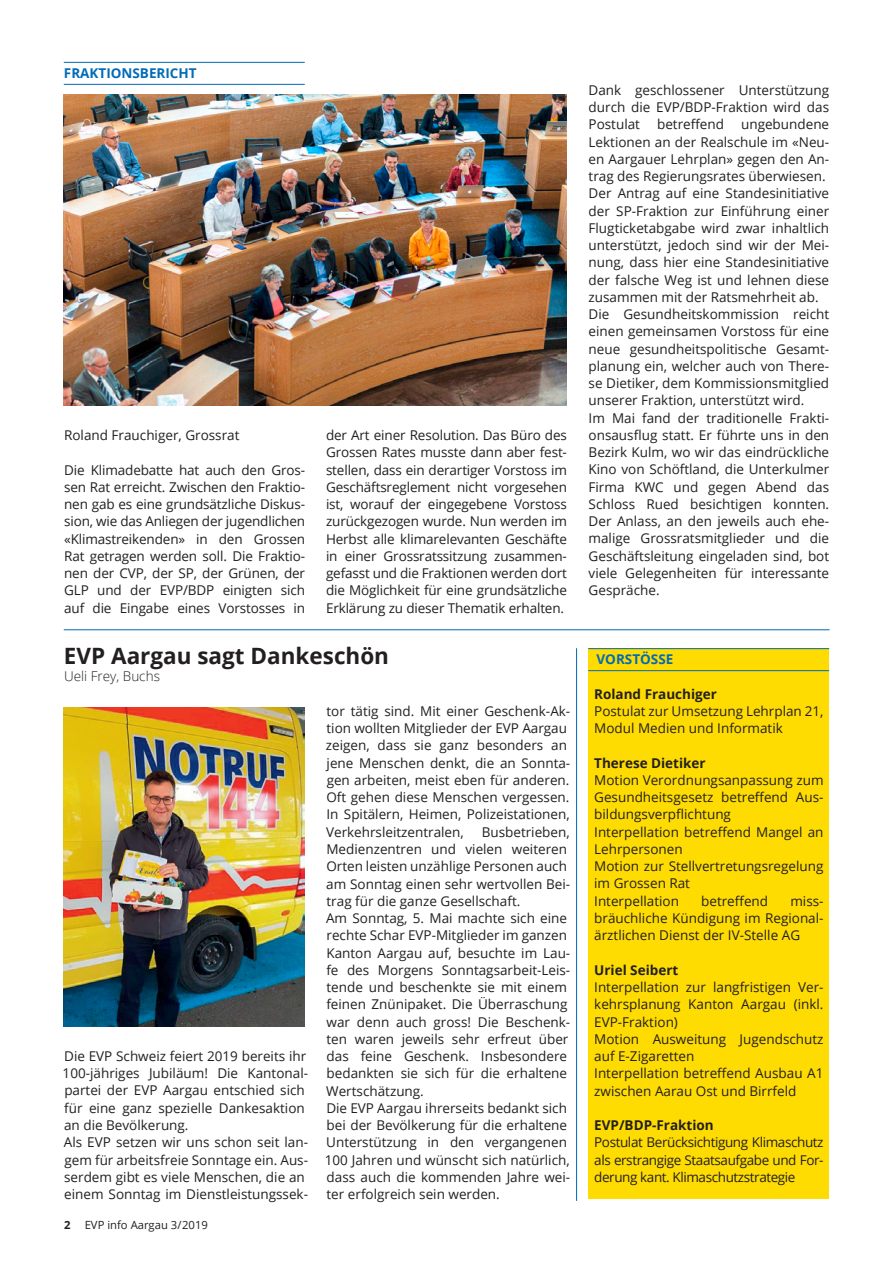
<style>
.page{position:relative;width:893px;height:1263px;background:#fff}
.page>*{position:absolute;margin:0;border:0;box-sizing:border-box;transform-origin:0 0}
.t1{font:700 22.5px "Open Sans";color:#231f20}
.t2{font:13.5px/17.2px "Open Sans";color:#231f20}
.t3{font:700 13.5px "Open Sans";color:#231f20}
.t4{font:700 13.5px "Open Sans";color:#006bb6}
.t5{font:300 13.5px "Open Sans";color:#231f20}
.t6{font:11.25px "Open Sans";color:#231f20}
.t7{font:700 11.25px "Open Sans";color:#231f20}
</style>
<div class="page">
<div style="left:589px;top:648px;width:240px;height:550px;background:#ffdc01"></div>
<img style="left:64px;top:95px;width:503px;height:310px">
<img style="left:64px;top:708px;width:241px;height:318px">
<hr style="left:64px;top:62px;width:241px;height:1px;background:#006bb6">
<hr style="left:64px;top:84px;width:241px;height:1px;background:#006bb6">
<hr style="left:576px;top:648px;width:1px;height:553px;background:#006bb6">
<hr style="left:64px;top:629px;width:765px;height:1px;background:#006bb6">
<hr style="left:588px;top:648px;width:241px;height:1px;background:#006bb6">
<hr style="left:588px;top:670px;width:241px;height:1px;background:#006bb6">
<p class="t4" style="left:64px;top:63px;width:134px">FRAKTIONSBERICHT</p>
<p class="t2" style="left:64px;top:426px;width:177px">Roland Frauchiger, Grossrat</p>
<p class="t2" style="left:64px;top:461px;width:242px;text-align:justify">Die Klimadebatte hat auch den Gros&shy;sen Rat erreicht. Zwischen den Fraktio&shy;nen gab es eine grundsätzliche Diskus&shy;sion, wie das Anliegen der jugendlichen «Klimastreikenden» in den Grossen Rat getragen werden soll. Die Fraktio&shy;nen der CVP, der SP, der Grünen, der GLP und der EVP/BDP einigten sich auf die Eingabe eines Vorstosses in</p>
<p class="t2" style="left:326px;top:426px;width:242px;text-align:justify">der Art einer Resolution. Das Büro des Grossen Rates musste dann aber fest&shy;stellen, dass ein derartiger Vorstoss im Geschäftsreglement nicht vorgesehen ist, worauf der eingegebene Vorstoss zurückgezogen wurde. Nun werden im Herbst alle klimarelevanten Geschäfte in einer Grossratssitzung zusammen&shy;gefasst und die Fraktionen werden dort die Möglichkeit für eine grundsätzliche Erklärung zu dieser Thematik erhalten.</p>
<h1 class="t1" style="left:64px;top:640px;width:327px">EVP Aargau sagt Dankeschön</h1>
<p class="t5" style="left:64px;top:667px;width:97px">Ueli Frey, Buchs</p>
<p class="t2" style="left:63px;top:1047px;width:247px">Die EVP Schweiz feiert 2019 bereits ihr 100-jähriges Jubiläum! Die Kantonal&shy;partei der EVP Aargau entschied sich für eine ganz spezielle Dankesaktion an die Bevölkerung.<br>Als EVP setzen wir uns schon seit lan&shy;gem für arbeitsfreie Sonntage ein. Aus&shy;serdem gibt es viele Menschen, die an einem Sonntag im Dienstleistungssek-</p>
<p class="t7" style="left:64px;top:1217px;width:8px">2</p>
<p class="t6" style="left:85px;top:1218px;width:125px">EVP info Aargau 3/2019</p>
<p class="t2" style="left:326px;top:702px;width:246px">tor tätig sind. Mit einer Geschenk-Ak&shy;tion wollten Mitglieder der EVP Aargau zeigen, dass sie ganz besonders an jene Menschen denkt, die an Sonnta&shy;gen arbeiten, meist eben für anderen.<br>Oft gehen diese Menschen vergessen.<br>In Spitälern, Heimen, Polizeistationen, Verkehrsleitzentralen,</p>
<p class="t2" style="left:325px;top:823px;width:247px;text-indent:157px">Busbetrieben, Medienzentren und vielen weiteren Orten leisten unzählige Personen auch am Sonntag einen sehr wertvollen Bei&shy;trag für die ganze Gesellschaft.<br>Am Sonntag, 5. Mai machte sich eine rechte Schar EVP-Mitglieder im ganzen Kanton Aargau auf, besuchte im Lau&shy;fe des Morgens Sonntagsarbeit-Leis&shy;tende und beschenkte sie mit einem feinen Znünipaket. Die Überraschung war denn auch gross! Die Beschenk&shy;ten waren jeweils sehr erfreut über das feine Geschenk. Insbesondere bedankten sie sich für die erhaltene Wertschätzung.<br>Die EVP Aargau ihrerseits bedankt sich bei der Bevölkerung für die erhaltene Unterstützung in den vergangenen 100 Jahren und wünscht sich natürlich, dass auch die kommenden Jahre wei&shy;ter erfolgreich sein werden.</p>
<p class="t2" style="left:589px;top:81px;width:242px;text-align:justify">Dank geschlossener Unterstützung durch die EVP/BDP-Fraktion wird das Postulat</p>
<p class="t2" style="left:657px;top:115px;width:68px">betreffend</p>
<p class="t2" style="left:589px;top:115px;width:242px;text-indent:152px">ungebundene Lektionen an der Realschule im «Neu&shy;en Aargauer Lehrplan» gegen den An&shy;trag des Regierungsrates überwiesen.<br>Der Antrag auf eine Standesinitiative der SP-Fraktion zur Einführung einer Flugticketabgabe wird zwar inhaltlich unterstützt, jedoch sind wir der Mei&shy;nung, dass hier eine Standesinitiative der falsche Weg ist und lehnen diese zusammen mit der Ratsmehrheit ab.<br>Die Gesundheitskommission reicht einen gemeinsamen Vorstoss für eine neue gesundheitspolitische Gesamt&shy;planung ein, welcher auch von There&shy;se Dietiker, dem Kommissionsmitglied unserer Fraktion, unterstützt wird.<br>Im Mai fand der traditionelle Frakti&shy;onsausflug statt. Er führte uns in den Bezirk Kulm, wo wir das eindrückliche Kino von Schöftland, die Unterkulmer Firma KWC und gegen Abend das Schloss Rued besichtigen konnten.<br>Der Anlass, an den jeweils auch ehe&shy;malige Grossratsmitglieder und die Geschäftsleitung eingeladen sind, bot viele Gelegenheiten für interessante Gespräche.</p>
<p class="t4" style="left:596px;top:649px;width:78px">VORSTÖSSE</p>
<p class="t3" style="left:594px;top:684px;width:124px">Roland Frauchiger</p>
<p class="t2" style="left:594px;top:702px;width:231px">Postulat zur Umsetzung Lehrplan 21,<br>Modul Medien und Informatik</p>
<p class="t3" style="left:594px;top:753px;width:113px">Therese Dietiker</p>
<p class="t2" style="left:594px;top:771px;width:231px">Motion Verordnungsanpassung zum<br>Gesundheitsgesetz betreffend Aus&shy;bildungsverpflichtung<br>Interpellation betreffend Mangel an<br>Lehrpersonen<br>Motion zur Stellvertretungsregelung im Grossen Rat<br>Interpellation</p>
<p class="t2" style="left:701px;top:892px;width:68px">betreffend</p>
<p class="t2" style="left:594px;top:892px;width:231px;text-align:justify;text-indent:196px">miss&shy;bräuchliche Kündigung im Regional&shy;ärztlichen Dienst der IV-Stelle AG</p>
<p class="t3" style="left:594px;top:960px;width:86px">Uriel Seibert</p>
<p class="t2" style="left:594px;top:978px;width:231px">Interpellation zur langfristigen Ver&shy;kehrsplanung Kanton Aargau (inkl.<br>EVP-Fraktion)<br>Motion Ausweitung Jugendschutz auf E-Zigaretten<br>Interpellation betreffend Ausbau A1 zwischen Aarau Ost und Birrfeld</p>
<p class="t3" style="left:594px;top:1115px;width:121px">EVP/BDP-Fraktion</p>
<p class="t2" style="left:594px;top:1133px;width:231px;text-align:justify">Postulat Berücksichtigung Klimaschutz als erstrangige Staatsaufgabe und For&shy;derung kant. Klimaschutzstrategie</p>
</div>
